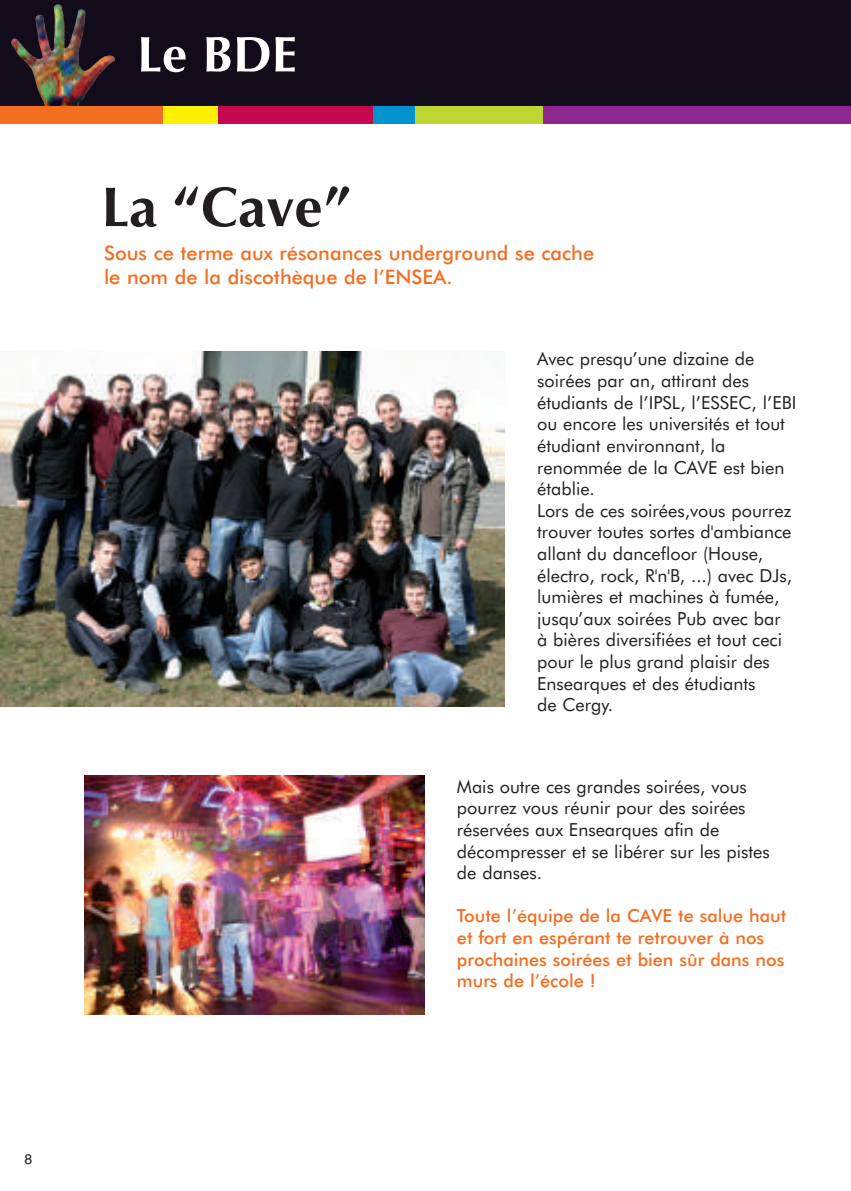
<style>
.page{position:relative;width:851px;height:1191px;background:#fff}
.page>*{position:absolute;margin:0;border:0;box-sizing:border-box;transform-origin:0 0}
.t1{font:700 56px "Optima";color:#231f20}
.t2{font:700 50px "Optima";color:#fff}
.t3{font:500 20px/24px "Futura BT";color:#f36e21}
.t4{font:18px/21.6px "Futura BT";color:#231f20}
.t5{font:500 18px/21.6px "Futura BT";color:#f36e21}
.t6{font:14px "Helvetica";color:#231f20}
</style>
<div class="page">
<img style="left:0;top:351px;width:504px;height:355px">
<img style="left:85px;top:775px;width:339px;height:239px">
<div style="left:0;top:0;width:850px;height:113px;background:#120b19"></div>
<div style="left:0;top:106px;width:850px;height:18px;background:#90268f"></div>
<div style="left:0;top:106px;width:192px;height:18px;background:#f36e21"></div>
<div style="left:163px;top:106px;width:56px;height:18px;background:#fff101"></div>
<div style="left:370px;top:106px;width:46px;height:18px;background:#0093d0"></div>
<div style="left:415px;top:106px;width:127px;height:18px;background:#bed630"></div>
<div style="left:218px;top:106px;width:154px;height:18px;background:#c50750"></div>
<p class="t6" style="left:24px;top:1153px;width:9px">8</p>
<h2 class="t2" style="left:137px;top:34px;width:161px">Le BDE</h2>
<h1 class="t1" style="left:101px;top:184px;width:250px">La “Cave”</h1>
<p class="t3" style="left:104px;top:243px;width:491px">Sous ce terme aux résonances underground se cache le nom de la discothèque de l’ENSEA.</p>
<p class="t4" style="left:537px;top:350px;width:261px">Avec presqu’une dizaine de soirées par an, attirant des étudiants de l’IPSL, l’ESSEC, l’EBI ou encore les universités et tout étudiant environnant, la renommée de la CAVE est bien établie.<br>Lors de ces soirées,vous pourrez trouver toutes sortes d'ambiance allant du dancefloor (House, électro, rock, R'n'B, ...) avec DJs, lumières et machines à fumée, jusqu’aux soirées Pub avec bar<br>à bières diversifiées et tout ceci pour le plus grand plaisir des<br>Ensearques et des étudiants<br>de Cergy.</p>
<p class="t4" style="left:457px;top:777px;width:314px">Mais outre ces grandes soirées, vous pourrez vous réunir pour des soirées réservées aux Ensearques afin de décompresser et se libérer sur les pistes de danses.</p>
<p class="t5" style="left:457px;top:906px;width:331px">Toute l’équipe de la CAVE te salue haut et fort en espérant te retrouver à nos prochaines soirées et bien sûr dans nos murs de l’école !</p>
</div>
